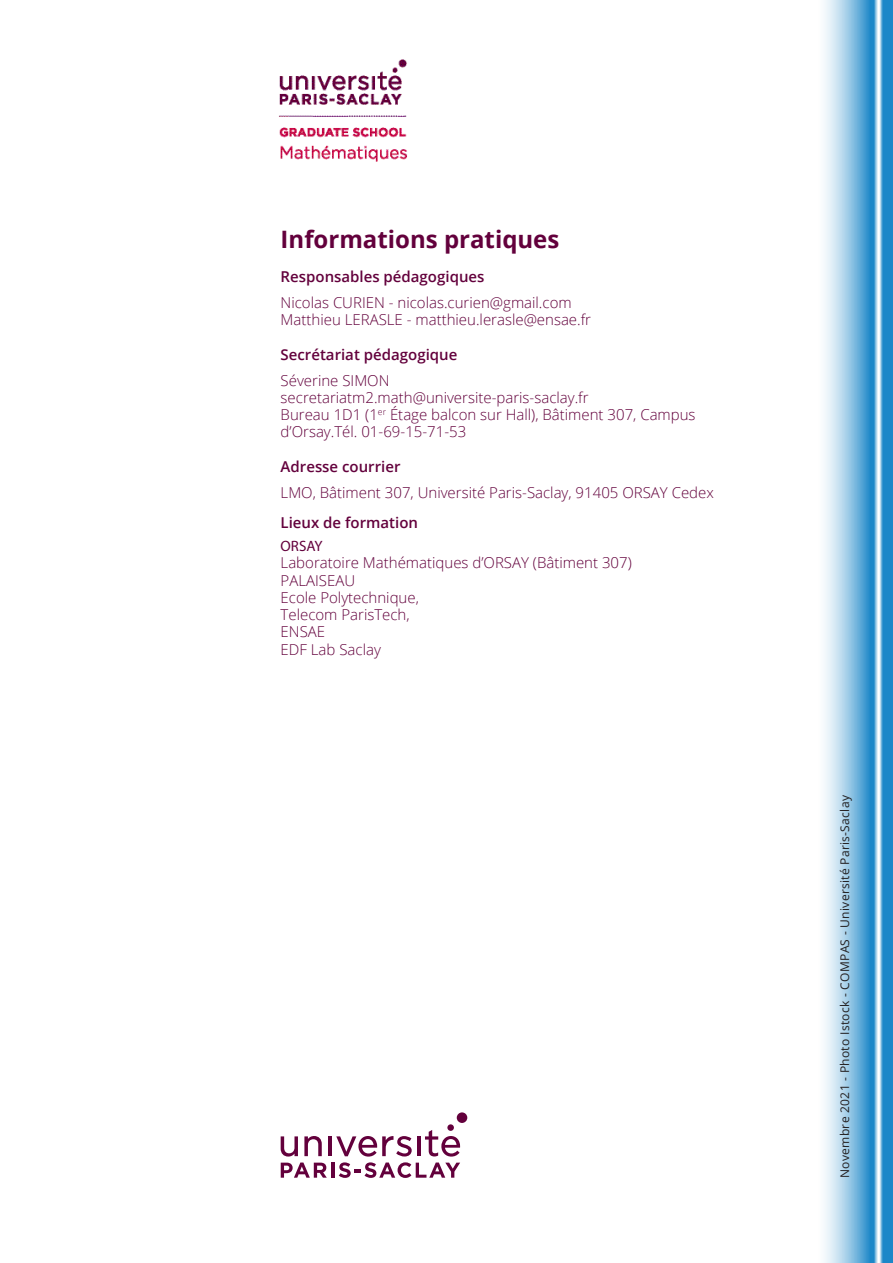
<style>
.page{position:relative;width:893px;height:1263px;background:#fff}
.page>*{position:absolute;margin:0;border:0;box-sizing:border-box;transform-origin:0 0}
.infos_inter{font:700 24px "Open Sans";color:#63003c}
.infos_texte{font:300 15px/17.2px "Open Sans";color:#63003c}
.infos_texte-2{font:600 15px "Open Sans";color:#63003c}
.infos_texte-3{font:15px "Myriad Pro";color:#63003c}
.t1{font:12px "Open Sans";letter-spacing:.025em;color:#231f20}
</style>
<div class="page">
<svg style="left:824px;top:0;width:69px;height:1263px;background:#85bee1"></svg>
<div style="left:457px;top:1112px;width:10px;height:11px;background:#63003c;border-radius:50%"></div>
<div style="left:447px;top:1124px;width:7px;height:7px;background:#63003c;border-radius:50%"></div>
<hr style="left:328px;top:1136px;width:4px;height:20px;background:#63003c">
<svg style="left:281px;top:1136px;width:17px;height:20px"></svg>
<svg style="left:304px;top:1136px;width:18px;height:20px"></svg>
<svg style="left:425px;top:1130px;width:35px;height:26px"></svg>
<svg style="left:336px;top:1136px;width:76px;height:20px"></svg>
<hr style="left:417px;top:1136px;width:4px;height:20px;background:#63003c">
<svg style="left:281px;top:1162px;width:46px;height:16px"></svg>
<hr style="left:331px;top:1162px;width:3px;height:16px;background:#63003c">
<svg style="left:339px;top:1162px;width:121px;height:16px"></svg>
<img style="left:279px;top:59px;width:129px;height:103px">
<p class="infos_inter" style="left:281px;top:222px;width:280px">Informations pratiques</p>
<p class="infos_texte-2" style="left:281px;top:266px;width:205px">Responsables pédagogiques</p>
<p class="infos_texte" style="left:281px;top:294px;width:293px">Nicolas CURIEN - nicolas.curien@gmail.com</p>
<p class="infos_texte" style="left:281px;top:311px;width:312px">Matthieu LERASLE - matthieu.lerasle@ensae.fr</p>
<p class="infos_texte-2" style="left:281px;top:344px;width:178px">Secrétariat pédagogique</p>
<p class="infos_texte" style="left:281px;top:371px;width:309px">Séverine SIMON secretariatm2.math@universite-paris-saclay.fr</p>
<p class="infos_texte" style="left:281px;top:406px;width:416px">Bureau 1D1 (1<sup>er</sup> Étage balcon sur Hall), Bâtiment 307, Campus d’Orsay.Tél. 01-69-15-71-53</p>
<p class="infos_texte-2" style="left:281px;top:456px;width:121px">Adresse courrier</p>
<p class="infos_texte" style="left:281px;top:483px;width:435px">LMO, Bâtiment 307, Université Paris-Saclay, 91405 ORSAY Cedex</p>
<p class="infos_texte-2" style="left:281px;top:512px;width:139px">Lieux de formation</p>
<p class="infos_texte-3" style="left:281px;top:537px;width:43px">ORSAY</p>
<p class="infos_texte" style="left:281px;top:554px;width:353px">Laboratoire Mathématiques d’ORSAY (Bâtiment 307)</p>
<p class="infos_texte" style="left:281px;top:571px;width:76px">PALAISEAU</p>
<p class="infos_texte" style="left:281px;top:588px;width:140px">Ecole Polytechnique,</p>
<p class="infos_texte" style="left:281px;top:606px;width:131px">Telecom ParisTech,</p>
<p class="infos_texte" style="left:281px;top:623px;width:46px">ENSAE</p>
<p class="infos_texte" style="left:281px;top:640px;width:102px">EDF Lab Saclay</p>
<p class="t1" style="left:836px;top:1178px;width:384px;rotate:-90deg">Novembre 2021 - Photo Istock - COMPAS - Université Paris-Saclay</p>
</div>
